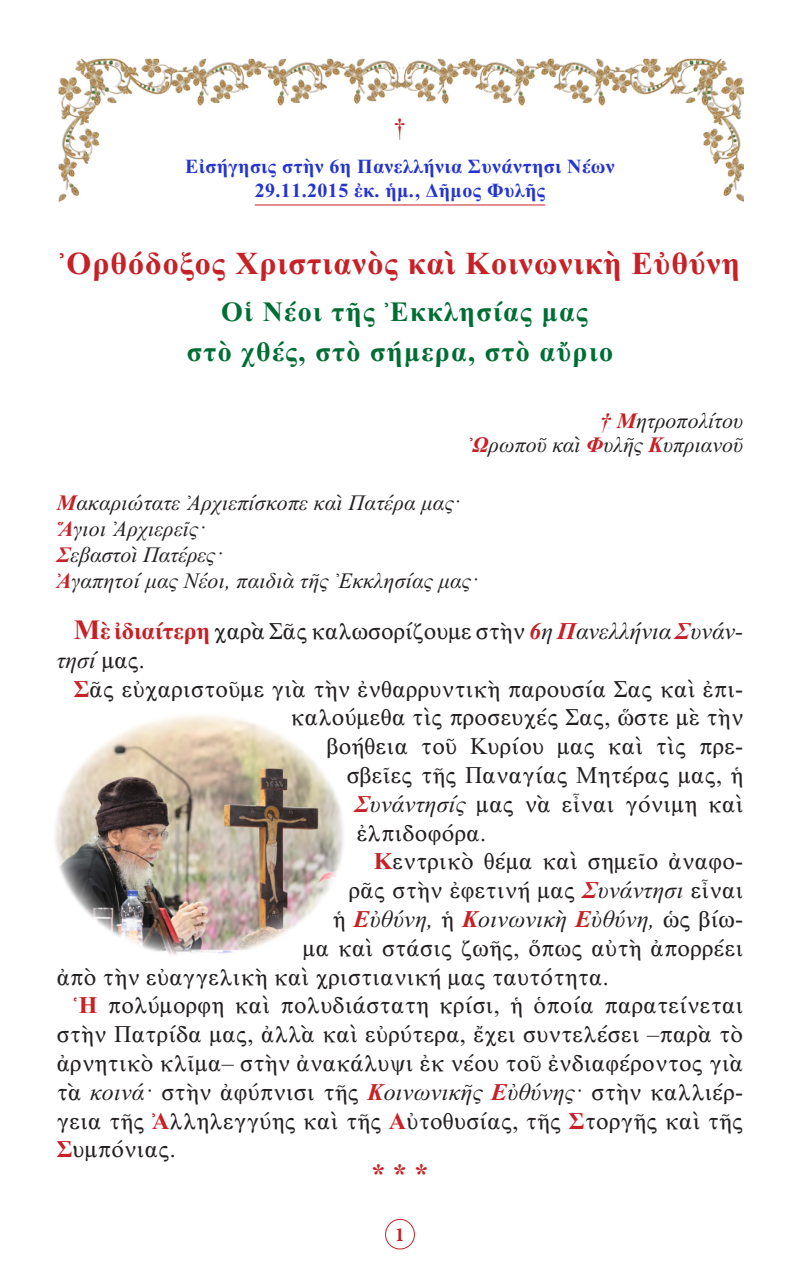
<style>
.page{position:relative;width:800px;height:1270px;background:#fff}
.page>*{position:absolute;margin:0;border:0;box-sizing:border-box;transform-origin:0 0}
.t1{font:32px "CTOS New Times Bold Test 1";letter-spacing:.03em;color:#c72026}
.t2{font:28px "CTOS New Times Bold Test 1";letter-spacing:.05em;color:#006d35}
.Asteriskoi{font:28px "CTOS New Times Bold Test 1";color:#c72026}
.t3{font:24px/28.8px "CTOS New Times Roman Test 1";letter-spacing:.01em;color:#231f20;text-align:justify}
.t4{font:24px "CTOS New Times Italic Test 1";letter-spacing:.01em;color:#231f20}
.t5{font:24px "CTOS New Times Roman Test 1";color:#c72026}
.t6{font:22px "CTOS New Times Italic Test 1";letter-spacing:.01em;color:#231f20}
.t7{font:20px "CTOS New Times Bold Test 1";letter-spacing:.02em;color:#2534d0}
.t8{font:700 20px "Minion Pro";color:#c72026}
.s1{font-family:"CTOS New Times Bold Italic Test 1";color:#c72026}
.s2{font-family:"CTOS New Times Bold Test 1";font-size:28px;color:#c72026}
.s3{font-family:"CTOS New Times Bold Test 1";color:#c72026}
.s4{font-family:"CTOS New Times Italic Test 1"}
.s5{font-family:"CTOS New Times Roman Test 1"}
</style>
<div class="page">
<div style="left:385px;top:1219px;width:30px;height:30px;border:1px solid #c72026;border-radius:50%"></div>
<img style="left:58px;top:58px;width:685px;height:148px">
<hr style="left:255px;top:205px;width:290px;height:1px;background:#c72026">
<img style="left:55px;top:715px;width:289px;height:240px">
<p class="t5" style="left:394px;top:114px;width:13px">†</p>
<p class="t7" style="left:185px;top:155px;width:431px">Εἰσήγησις στὴν 6η Πανελλήνια Συνάντησι Νέων</p>
<p class="t7" style="left:255px;top:179px;width:292px">29.11.2015 ἐκ. ἡμ., Δῆμος Φυλῆς</p>
<p class="t1" style="left:60px;top:245px;width:682px">Ὀρθόδοξος Χριστιανὸς καὶ Κοινωνικὴ Εὐθύνη</p>
<p class="t2" style="left:221px;top:297px;width:368px">Οἱ Νέοι τῆς Ἐκκλησίας μας</p>
<p class="t2" style="left:187px;top:336px;width:428px">στὸ χθές, στὸ σήμερα, στὸ αὔριο</p>
<p class="t6" style="left:600px;top:409px;width:145px"><span class="s1">† Μ</span>ητροπολίτου</p>
<p class="t6" style="left:469px;top:433px;width:276px"><span class="s1">Ὠ</span>ρωποῦ καὶ <span class="s1">Φ</span>υλῆς <span class="s1">Κ</span>υπριανοῦ</p>
<p class="t6" style="left:57px;top:491px;width:405px"><span class="s1">Μ</span>ακαριώτατε Ἀρχιεπίσκοπε καὶ Πατέρα μας·</p>
<p class="t6" style="left:57px;top:517px;width:151px"><span class="s1">Ἅ</span>γιοι Ἀρχιερεῖς·</p>
<p class="t6" style="left:57px;top:543px;width:168px"><span class="s1">Σ</span>εβαστοὶ Πατέρες·</p>
<p class="t6" style="left:57px;top:569px;width:424px"><span class="s1">Ἀ</span>γαπητοί μας Νέοι, παιδιὰ τῆς Ἐκκλησίας μας·</p>
<p class="t3" style="left:74px;top:617px;width:671px"><span class="s2">Μ</span><span class="s3">ὲ ἰδιαίτερη</span> χαρὰ Σᾶς καλωσορίζουμε στὴν <span class="s1">6</span><span class="s4">η</span> <span class="s1">Π</span><span class="s4">ανελλήνια</span> <span class="s1">Σ</span><span class="s4">υνάν-</span></p>
<p class="t4" style="left:57px;top:647px;width:90px">τησί <span class="s5">μας.</span></p>
<p class="t3" style="left:74px;top:674px;width:671px"><span class="s3">Σ</span>ᾶς εὐχαριστοῦμε γιὰ τὴν ἐνθαρρυντικὴ παρουσία Σας καὶ ἐπι-</p>
<p class="t3" style="left:291px;top:703px;width:454px">καλούμεθα τὶς προσευχές Σας, ὥστε μὲ τὴν</p>
<p class="t3" style="left:327px;top:732px;width:418px">βοήθεια τοῦ Κυρίου μας καὶ τὶς πρε-</p>
<p class="t3" style="left:347px;top:761px;width:398px">σβεῖες τῆς Παναγίας Μητέρας μας, ἡ</p>
<p class="t3" style="left:355px;top:789px;width:390px"><span class="s1">Σ</span><span class="s4">υνάντησίς</span> μας νὰ εἶναι γόνιμη καὶ</p>
<p class="t3" style="left:357px;top:818px;width:131px">ἐλπιδοφόρα.</p>
<p class="t3" style="left:374px;top:847px;width:371px"><span class="s3">Κ</span>εντρικὸ θέμα καὶ σημεῖο ἀναφο-</p>
<p class="t3" style="left:349px;top:876px;width:396px">ρᾶς στὴν ἐφετινή μας <span class="s1">Σ</span><span class="s4">υνάντησι</span> εἶναι</p>
<p class="t4" style="left:333px;top:906px;width:412px"><span class="s5">ἡ</span> <span class="s1">Ε</span>ὐθύνη, <span class="s5">ἡ</span> <span class="s1">Κ</span>οινωνικὴ <span class="s1">Ε</span>ὐθύνη, <span class="s5">ὡς βίω-</span></p>
<p class="t3" style="left:303px;top:933px;width:442px">μα καὶ στάσις ζωῆς, ὅπως αὐτὴ ἀπορρέει</p>
<p class="t3" style="left:57px;top:962px;width:554px">ἀπὸ τὴν εὐαγγελικὴ καὶ χριστιανική μας ταυτότητα.</p>
<p class="t3" style="left:57px;top:991px;width:688px;text-indent:17px"><span class="s3">Ἡ</span> πολύμορφη καὶ πολυδιάστατη κρίσι, ἡ ὁποία παρατείνεται στὴν Πατρίδα μας, ἀλλὰ καὶ εὐρύτερα, ἔχει συντελέσει –παρὰ τὸ ἀρνητικὸ κλῖμα– στὴν ἀνακάλυψι ἐκ νέου τοῦ ἐνδιαφέροντος γιὰ τὰ <span class="s4">κοινά·</span> στὴν ἀφύπνισι τῆς <span class="s1">Κ</span><span class="s4">οινωνικῆς</span> <span class="s1">Ε</span><span class="s4">ὐθύνης·</span> στὴν καλλιέρ&shy;γεια τῆς <span class="s3">Ἀ</span>λληλεγγύης καὶ τῆς <span class="s3">Α</span>ὐτοθυσίας, τῆς <span class="s3">Σ</span>τοργῆς καὶ τῆς <span class="s3">Σ</span>υμπόνιας.</p>
<p class="Asteriskoi" style="left:371px;top:1159px;width:59px">* * *</p>
<p class="t8" style="left:395px;top:1220px;width:11px">1</p>
</div>
